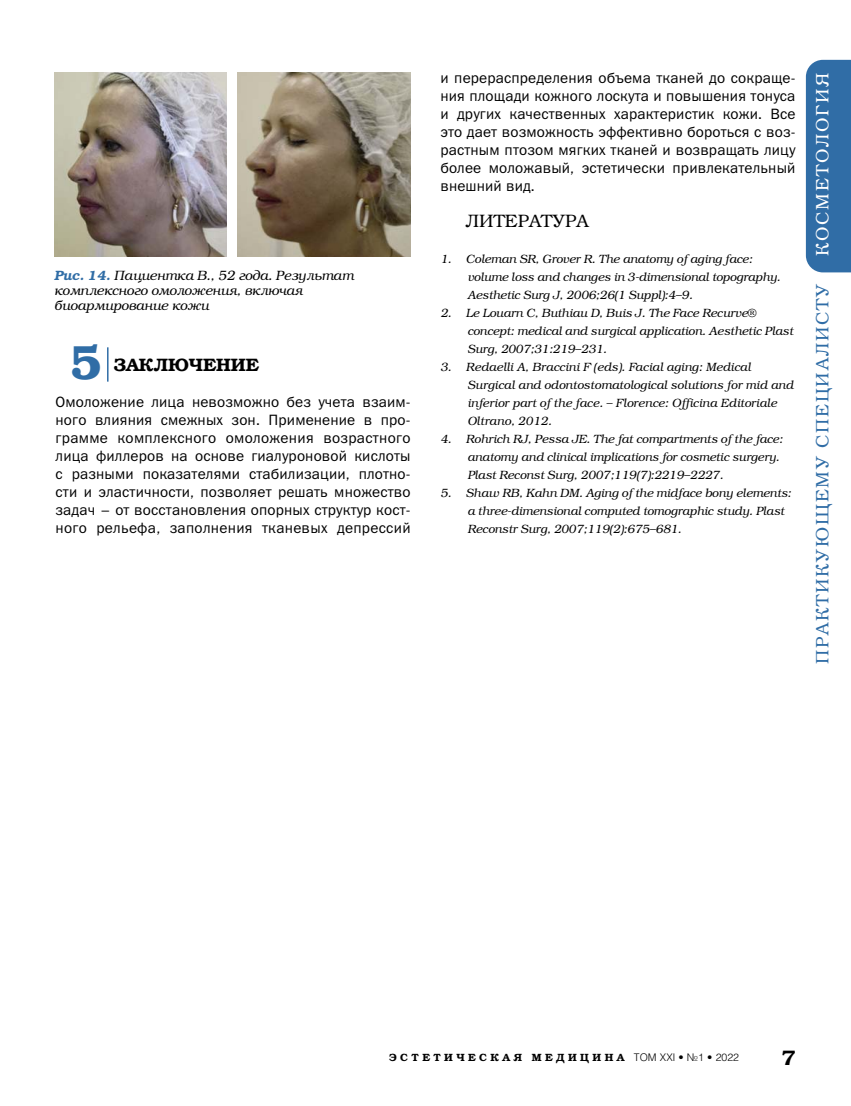
<style>
.page{position:relative;width:851px;height:1106px;background:#fff}
.page>*{position:absolute;margin:0;border:0;box-sizing:border-box;transform-origin:0 0}
.t1{font:700 48px "Bookman C";color:#306da6}
.t2{font:700 21px "Bookman C";color:#000}
.t3{font:18px "Bookman C";letter-spacing:.1em;color:#306da6}
.t4{font:18px "Bookman C";letter-spacing:.1em;color:#fff}
.t5{font:700 18px "Bookman C";color:#000}
.t6{font:18px "Bookman C";color:#000}
.t7{font:15px/18px "Franklin Gothic Book C";letter-spacing:.01em;color:#000;text-align:justify}
.t8{font:italic 13.5px/15px "Bookman C";color:#000}
.t9{font:italic 12px/18px "Bookman C";color:#000}
.t10{font:700 10.5px "Bookman C";letter-spacing:.33em;color:#000}
.s1{font-weight:700;color:#306da6}
.s2{font-family:"Helios Light C";font-weight:400}
</style>
<div class="page">
<div style="left:805px;top:60px;width:45px;height:212px;background:#306da6"></div>
<hr style="left:107px;top:347px;width:1px;height:34px;background:#306da6">
<img style="left:54px;top:72px;width:173px;height:185px">
<img style="left:238px;top:72px;width:172px;height:185px">
<p class="t8" style="left:54px;top:269px;width:301px"><span class="s1">Рис. 14.</span> Пациентка В., 52 года. Результат комплексного омоложения, включая биоармирование кожи</p>
<h1 class="t1" style="left:70px;top:344px;width:33px">5</h1>
<h3 class="t5" style="left:114px;top:357px;width:146px">ЗАКЛЮЧЕНИЕ</h3>
<p class="t7" style="left:56px;top:394px;width:356px">Омоложение лица невозможно без учета взаим&shy;ного влияния смежных зон. Применение в про&shy;грамме комплексного омоложения возрастного лица филлеров на основе гиалуроновой кислоты с разными показателями стабилизации, плотно&shy;сти и эластичности, позволяет решать множество задач – от восстановления опорных структур кост&shy;ного рельефа, заполнения тканевых депрессий</p>
<p class="t7" style="left:440px;top:70px;width:356px">и перераспределения объема тканей до сокраще&shy;ния площади кожного лоскута и повышения тонуса и других качественных характеристик кожи. Все это дает возможность эффективно бороться с воз&shy;растным птозом мягких тканей и возвращать лицу более моложавый, эстетически привлекательный внешний вид.</p>
<h3 class="t6" style="left:466px;top:213px;width:124px">ЛИТЕРАТУРА</h3>
<p class="t9" style="left:467px;top:251px;width:314px;text-indent:-27px">1. Coleman SR, Grover R. The anatomy of aging face: volume loss and changes in 3-dimensional topography.<br>Aesthetic Surg J, 2006;26(1 Suppl):4–9.</p>
<p class="t9" style="left:467px;top:305px;width:327px;text-indent:-27px">2. Le Louarn C, Buthiau D, Buis J. The Face Recurve® concept: medical and surgical application. Aesthetic Plast<br>Surg, 2007;31:219–231.</p>
<p class="t9" style="left:467px;top:359px;width:327px;text-indent:-27px">3. Redaelli A, Braccini F (eds). Facial aging: Medical Surgical and odontostomatological solutions for mid and inferior part of the face. – Florence: Officina Editoriale Oltrano, 2012.</p>
<p class="t9" style="left:467px;top:431px;width:317px;text-indent:-27px">4. Rohrich RJ, Pessa JE. The fat compartments of the face: anatomy and clinical implications for cosmetic surgery.<br>Plast Reconst Surg, 2007;119(7):2219–2227.</p>
<p class="t9" style="left:467px;top:485px;width:325px;text-indent:-27px">5. Shaw RB, Kahn DM. Aging of the midface bony elements: a three-dimensional computed tomographic study. Plast<br>Reconstr Surg, 2007;119(2):675–681.</p>
<h3 class="t4" style="left:815px;top:256px;width:184px;rotate:-90deg">КОСМЕТОЛОГИЯ</h3>
<h3 class="t3" style="left:815px;top:664px;width:382px;rotate:-90deg">ПРАКТИКУЮЩЕМУ СПЕЦИАЛИСТУ</h3>
<p class="t10" style="left:389px;top:1053px;width:351px">ЭСТЕТИЧЕСКАЯ МЕДИЦИНА <span class="s2">ТОМ XXI • №1 • 2022</span></p>
<h2 class="t2" style="left:781px;top:1049px;width:15px">7</h2>
</div>
